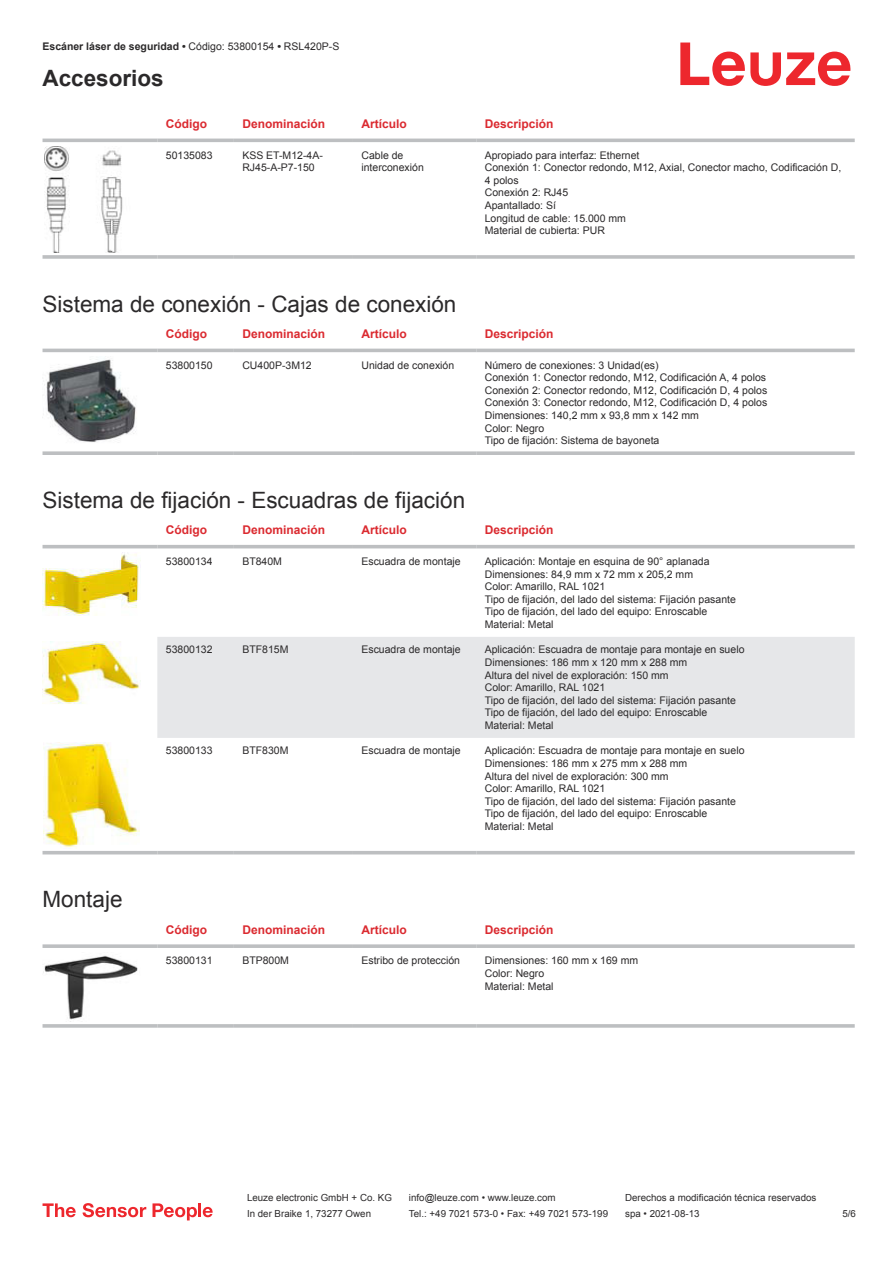
<style>
.page{position:relative;width:893px;height:1263px;background:#fff}
.page>*{position:absolute;margin:0;border:0;box-sizing:border-box;transform-origin:0 0}
.t1{font:22.5px "Arial";color:#2b292a}
.t2{font:700 22.5px "Arial";color:#2b292a}
.t3{font:700 12px "Arial";color:#db2a30}
.t4{font:10.5px/12.6px "Arial";color:#2b292a}
.t5{font:700 10.5px "Arial";color:#2b292a}
.t6{font:9.75px "Arial";color:#2b292a}
.s1{font-weight:400}
</style>
<div class="page">
<svg style="left:680px;top:43px;width:170px;height:43px"></svg>
<svg style="left:43px;top:138px;width:812px;height:26px"></svg>
<hr style="left:43px;top:139px;width:114px;height:3px;background:#bdbfc1">
<hr style="left:157px;top:139px;width:77px;height:3px;background:#bdbfc1">
<hr style="left:234px;top:139px;width:119px;height:3px;background:#bdbfc1">
<hr style="left:353px;top:139px;width:123px;height:3px;background:#bdbfc1">
<hr style="left:476px;top:139px;width:379px;height:3px;background:#bdbfc1">
<svg style="left:43px;top:255px;width:114px;height:4px"></svg>
<hr style="left:157px;top:255px;width:77px;height:4px;background:#c7c8ca">
<hr style="left:234px;top:255px;width:119px;height:4px;background:#bdbfc1">
<svg style="left:353px;top:255px;width:123px;height:4px"></svg>
<hr style="left:476px;top:255px;width:379px;height:4px;background:#c7c8ca">
<img style="left:45px;top:146px;width:93px;height:107px">
<svg style="left:43px;top:348px;width:812px;height:5px;fill:#efeff0"></svg>
<hr style="left:43px;top:349px;width:114px;height:3px;background:#bdbfc1">
<hr style="left:157px;top:349px;width:77px;height:3px;background:#bdbfc1">
<hr style="left:234px;top:349px;width:119px;height:3px;background:#bdbfc1">
<hr style="left:353px;top:349px;width:123px;height:3px;background:#bdbfc1">
<hr style="left:476px;top:349px;width:379px;height:3px;background:#bdbfc1">
<svg style="left:43px;top:451px;width:114px;height:4px"></svg>
<svg style="left:157px;top:451px;width:77px;height:4px"></svg>
<svg style="left:234px;top:451px;width:119px;height:4px"></svg>
<svg style="left:353px;top:451px;width:123px;height:4px"></svg>
<svg style="left:476px;top:451px;width:379px;height:4px;background:#c3c5c7"></svg>
<img style="left:44px;top:359px;width:92px;height:84px">
<svg style="left:43px;top:548px;width:812px;height:307px"></svg>
<div style="left:157px;top:637px;width:698px;height:101px;background:#e6e7e9"></div>
<hr style="left:43px;top:545px;width:114px;height:3px;background:#bdbfc1">
<hr style="left:157px;top:545px;width:77px;height:3px;background:#bdbfc1">
<hr style="left:234px;top:545px;width:119px;height:3px;background:#bdbfc1">
<hr style="left:353px;top:545px;width:123px;height:3px;background:#bdbfc1">
<hr style="left:476px;top:545px;width:379px;height:3px;background:#bdbfc1">
<hr style="left:43px;top:851px;width:114px;height:3px;background:#bdbfc1">
<hr style="left:157px;top:851px;width:77px;height:3px;background:#bdbfc1">
<hr style="left:234px;top:851px;width:119px;height:3px;background:#bdbfc1">
<hr style="left:353px;top:851px;width:123px;height:3px;background:#bdbfc1">
<hr style="left:476px;top:851px;width:379px;height:3px;background:#bdbfc1">
<img style="left:43px;top:553px;width:97px;height:63px">
<img style="left:43px;top:641px;width:97px;height:64px">
<img style="left:43px;top:742px;width:97px;height:106px">
<svg style="left:43px;top:944px;width:114px;height:4px"></svg>
<svg style="left:157px;top:944px;width:77px;height:4px"></svg>
<svg style="left:234px;top:944px;width:119px;height:4px"></svg>
<svg style="left:353px;top:944px;width:123px;height:4px"></svg>
<svg style="left:476px;top:944px;width:379px;height:4px;background:#c3c5c7"></svg>
<svg style="left:43px;top:1024px;width:114px;height:4px"></svg>
<hr style="left:157px;top:1024px;width:77px;height:4px;background:#c5c7c8">
<svg style="left:234px;top:1024px;width:119px;height:4px"></svg>
<svg style="left:353px;top:1024px;width:123px;height:4px"></svg>
<hr style="left:476px;top:1024px;width:379px;height:4px;background:#c5c7c8">
<img style="left:43px;top:955px;width:95px;height:67px">
<svg style="left:43px;top:1203px;width:33px;height:14px"></svg>
<svg style="left:83px;top:1203px;width:63px;height:14px"></svg>
<svg style="left:153px;top:1203px;width:44px;height:17px"></svg>
<hr style="left:198px;top:1203px;width:3px;height:14px;background:#ed272d">
<svg style="left:203px;top:1207px;width:10px;height:10px"></svg>
<p class="t5" style="left:43px;top:43px;width:298px">Escáner láser de seguridad • <span class="s1">Código: 53800154</span> • <span class="s1">RSL420P-S</span></p>
<h1 class="t2" style="left:43px;top:70px;width:123px">Accesorios</h1>
<p class="t3" style="left:166px;top:119px;width:43px">Código</p>
<p class="t3" style="left:242px;top:119px;width:84px">Denominación</p>
<p class="t3" style="left:361px;top:119px;width:47px">Artículo</p>
<p class="t3" style="left:485px;top:119px;width:70px">Descripción</p>
<p class="t4" style="left:166px;top:150px;width:48px">50135083</p>
<p class="t4" style="left:242px;top:150px;width:82px">KSS ET-M12-4A-<br>RJ45-A-P7-150</p>
<p class="t4" style="left:361px;top:150px;width:64px">Cable de interconexión</p>
<p class="t4" style="left:485px;top:150px;width:358px">Apropiado para interfaz: Ethernet<br>Conexión 1: Conector redondo, M12, Axial, Conector macho, Codificación D,<br>4 polos<br>Conexión 2: RJ45<br>Apantallado: Sí<br>Longitud de cable: 15.000 mm<br>Material de cubierta: PUR</p>
<h1 class="t1" style="left:43px;top:295px;width:415px">Sistema de conexión - Cajas de conexión</h1>
<p class="t3" style="left:166px;top:329px;width:43px">Código</p>
<p class="t3" style="left:242px;top:329px;width:84px">Denominación</p>
<p class="t3" style="left:361px;top:329px;width:47px">Artículo</p>
<p class="t3" style="left:485px;top:329px;width:70px">Descripción</p>
<p class="t4" style="left:166px;top:360px;width:48px">53800150</p>
<p class="t4" style="left:242px;top:360px;width:71px">CU400P-3M12</p>
<p class="t4" style="left:361px;top:360px;width:94px">Unidad de conexión</p>
<p class="t4" style="left:485px;top:360px;width:284px">Número de conexiones: 3 Unidad(es)<br>Conexión 1: Conector redondo, M12, Codificación A, 4 polos Conexión 2: Conector redondo, M12, Codificación D, 4 polos Conexión 3: Conector redondo, M12, Codificación D, 4 polos Dimensiones: 140,2 mm x 93,8 mm x 142 mm<br>Color: Negro<br>Tipo de fijación: Sistema de bayoneta</p>
<h1 class="t1" style="left:43px;top:491px;width:424px">Sistema de fijación - Escuadras de fijación</h1>
<p class="t3" style="left:166px;top:525px;width:43px">Código</p>
<p class="t3" style="left:242px;top:525px;width:84px">Denominación</p>
<p class="t3" style="left:361px;top:525px;width:47px">Artículo</p>
<p class="t3" style="left:485px;top:525px;width:70px">Descripción</p>
<p class="t4" style="left:166px;top:556px;width:48px">53800134</p>
<p class="t4" style="left:242px;top:556px;width:41px">BT840M</p>
<p class="t4" style="left:361px;top:556px;width:101px">Escuadra de montaje</p>
<p class="t4" style="left:485px;top:556px;width:253px">Aplicación: Montaje en esquina de 90° aplanada Dimensiones: 84,9 mm x 72 mm x 205,2 mm<br>Color: Amarillo, RAL 1021<br>Tipo de fijación, del lado del sistema: Fijación pasante Tipo de fijación, del lado del equipo: Enroscable Material: Metal</p>
<p class="t4" style="left:166px;top:644px;width:48px">53800132</p>
<p class="t4" style="left:242px;top:644px;width:48px">BTF815M</p>
<p class="t4" style="left:361px;top:644px;width:101px">Escuadra de montaje</p>
<p class="t4" style="left:485px;top:644px;width:261px">Aplicación: Escuadra de montaje para montaje en suelo Dimensiones: 186 mm x 120 mm x 288 mm<br>Altura del nivel de exploración: 150 mm<br>Color: Amarillo, RAL 1021<br>Tipo de fijación, del lado del sistema: Fijación pasante Tipo de fijación, del lado del equipo: Enroscable Material: Metal</p>
<p class="t4" style="left:166px;top:745px;width:48px">53800133</p>
<p class="t4" style="left:242px;top:745px;width:48px">BTF830M</p>
<p class="t4" style="left:361px;top:745px;width:101px">Escuadra de montaje</p>
<p class="t4" style="left:485px;top:745px;width:261px">Aplicación: Escuadra de montaje para montaje en suelo Dimensiones: 186 mm x 275 mm x 288 mm<br>Altura del nivel de exploración: 300 mm<br>Color: Amarillo, RAL 1021<br>Tipo de fijación, del lado del sistema: Fijación pasante Tipo de fijación, del lado del equipo: Enroscable Material: Metal</p>
<h1 class="t1" style="left:43px;top:891px;width:82px">Montaje</h1>
<p class="t3" style="left:166px;top:925px;width:43px">Código</p>
<p class="t3" style="left:242px;top:925px;width:84px">Denominación</p>
<p class="t3" style="left:361px;top:925px;width:47px">Artículo</p>
<p class="t3" style="left:485px;top:925px;width:70px">Descripción</p>
<p class="t4" style="left:166px;top:955px;width:48px">53800131</p>
<p class="t4" style="left:242px;top:955px;width:48px">BTP800M</p>
<p class="t4" style="left:361px;top:955px;width:100px">Estribo de protección</p>
<p class="t4" style="left:485px;top:955px;width:155px">Dimensiones: 160 mm x 169 mm<br>Color: Negro<br>Material: Metal</p>
<p class="t6" style="left:247px;top:1194px;width:146px">Leuze electronic GmbH + Co. KG</p>
<p class="t6" style="left:409px;top:1194px;width:148px">info@leuze.com • www.leuze.com</p>
<p class="t6" style="left:625px;top:1194px;width:193px">Derechos a modificación técnica reservados</p>
<p class="t6" style="left:247px;top:1210px;width:126px">In der Braike 1, 73277 Owen</p>
<p class="t6" style="left:409px;top:1210px;width:201px">Tel.: +49 7021 573-0 • Fax: +49 7021 573-199</p>
<p class="t6" style="left:625px;top:1210px;width:76px">spa • 2021-08-13</p>
<p class="t6" style="left:842px;top:1210px;width:15px">5 /6</p>
</div>
